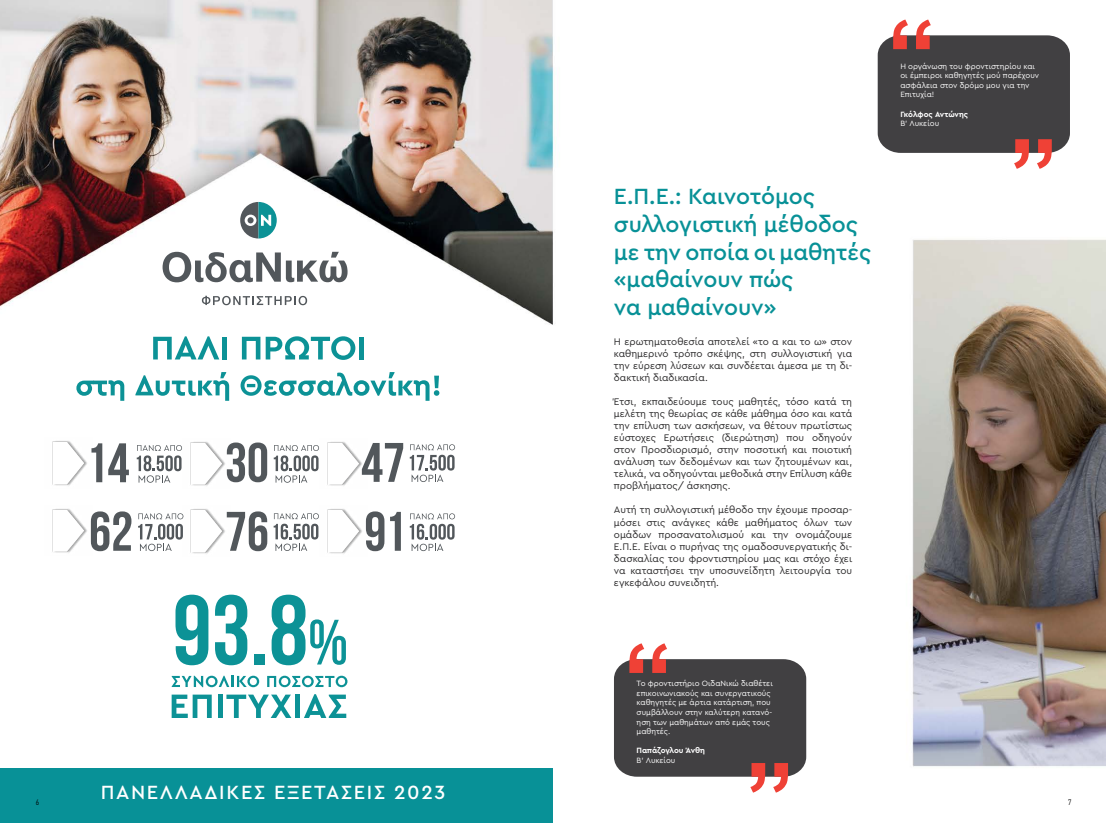
<style>
.page{position:relative;width:1106px;height:823px;background:#fff}
.page>*{position:absolute;margin:0;border:0;box-sizing:border-box;transform-origin:0 0}
.t1{font:500 23px/27.6px "Cera Pro";color:#089197}
.t2{font:500 20px "Cera Pro";letter-spacing:.08em;color:#fff}
.t3{font:10px/12px "Cera Pro";color:#292829;text-align:justify}
.t4{font:8px/9.6px "Cera Pro";color:#fff}
.t5{font:700 8px "Cera Pro";color:#fff}
.t6{font:300 8px "PF Din Text Cond Pro";color:#000}
</style>
<div class="page">
<img style="left:0;top:0;width:1106px;height:822px">
<svg style="left:153px;top:336px;width:66px;height:23px"></svg>
<div style="left:222px;top:336px;width:5px;height:23px;background:#0c9296"></div>
<svg style="left:242px;top:336px;width:18px;height:23px"></svg>
<svg style="left:266px;top:336px;width:89px;height:24px"></svg>
<div style="left:359px;top:336px;width:5px;height:23px;background:#0c9296"></div>
<svg style="left:76px;top:380px;width:48px;height:20px"></svg>
<svg style="left:135px;top:372px;width:94px;height:28px"></svg>
<svg style="left:240px;top:372px;width:199px;height:28px"></svg>
<svg style="left:202px;top:295px;width:105px;height:10px"></svg>
<svg style="left:163px;top:252px;width:184px;height:30px"></svg>
<svg style="left:240px;top:202px;width:37px;height:36px"></svg>
<svg style="left:172px;top:675px;width:87px;height:11px"></svg>
<svg style="left:267px;top:675px;width:80px;height:11px"></svg>
<svg style="left:172px;top:694px;width:40px;height:23px"></svg>
<hr style="left:218px;top:694px;width:4px;height:23px;background:#0c9296">
<svg style="left:226px;top:694px;width:65px;height:23px"></svg>
<div style="left:295px;top:694px;width:5px;height:23px;background:#0c9296"></div>
<svg style="left:304px;top:693px;width:42px;height:24px"></svg>
<svg style="left:175px;top:594px;width:33px;height:71px"></svg>
<svg style="left:215px;top:594px;width:32px;height:71px"></svg>
<div style="left:255px;top:653px;width:10px;height:11px;background:#0c9296"></div>
<svg style="left:271px;top:594px;width:75px;height:71px"></svg>
<svg style="left:137px;top:444px;width:45px;height:38px"></svg>
<svg style="left:93px;top:443px;width:9px;height:39px"></svg>
<svg style="left:108px;top:443px;width:21px;height:39px"></svg>
<svg style="left:274px;top:444px;width:45px;height:38px"></svg>
<svg style="left:230px;top:442px;width:37px;height:40px"></svg>
<svg style="left:138px;top:513px;width:45px;height:37px"></svg>
<svg style="left:93px;top:511px;width:38px;height:40px"></svg>
<svg style="left:410px;top:444px;width:45px;height:38px"></svg>
<svg style="left:368px;top:442px;width:35px;height:39px"></svg>
<svg style="left:274px;top:513px;width:45px;height:37px"></svg>
<svg style="left:230px;top:511px;width:37px;height:40px"></svg>
<svg style="left:410px;top:513px;width:45px;height:38px"></svg>
<svg style="left:368px;top:511px;width:16px;height:40px"></svg>
<svg style="left:390px;top:511px;width:11px;height:39px"></svg>
<div style="left:0;top:767px;width:552px;height:55px;background:#089197"></div>
<svg style="left:877px;top:19px;width:193px;height:150px"></svg>
<svg style="left:614px;top:643px;width:192px;height:149px"></svg>
<img style="left:45px;top:437px;width:48px;height:51px">
<img style="left:45px;top:505px;width:48px;height:50px">
<img style="left:183px;top:438px;width:47px;height:50px">
<img style="left:183px;top:505px;width:47px;height:50px">
<img style="left:320px;top:438px;width:48px;height:50px">
<img style="left:320px;top:505px;width:48px;height:50px">
<h1 class="t1" style="left:614px;top:182px;width:259px">Ε.Π.Ε.: Καινοτόμος συλλογιστική μέθοδος με την οποία οι μαθητές «μαθαίνουν πώς<br>να μαθαίνουν»</h1>
<p class="t3" style="left:614px;top:335px;width:240px">Η ερωτηματοθεσία αποτελεί «το α και το ω» στον καθημερινό τρόπο σκέψης, στη συλλογιστική για την εύρεση λύσεων και συνδέεται άμεσα με τη δι&shy;δακτική διαδικασία.</p>
<p class="t3" style="left:614px;top:395px;width:240px">Έτσι, εκπαιδεύουμε τους μαθητές, τόσο κατά τη μελέτη της θεωρίας σε κάθε μάθημα όσο και κατά την επίλυση των ασκήσεων, να θέτουν πρωτίστως εύστοχες Ερωτήσεις (διερώτηση) που οδηγούν στον Προσδιορισμό, στην ποσοτική και ποιοτική ανάλυση των δεδομένων και των ζητουμένων και, τελικά, να οδηγούνται μεθοδικά στην Επίλυση κάθε προβλήματος/ άσκησης.</p>
<p class="t3" style="left:614px;top:503px;width:240px">Αυτή τη συλλογιστική μέθοδο την έχουμε προσαρ&shy;μόσει στις ανάγκες κάθε μαθήματος όλων των ομάδων προσανατολισμού και την ονομάζουμε Ε.Π.Ε. Είναι ο πυρήνας της ομαδοσυνεργατικής δι&shy;δασκαλίας του φροντιστηρίου μας και στόχο έχει να καταστήσει την υποσυνείδητη λειτουργία του εγκεφάλου συνειδητή.</p>
<p class="t4" style="left:900px;top:61px;width:140px">Η οργάνωση του φροντιστηρίου και οι έμπειροι καθηγητές μού παρέχουν ασφάλεια στον δρόμο μου για την<br>Επιτυχία!</p>
<p class="t5" style="left:900px;top:108px;width:69px">Γκόλφος Αντώνης</p>
<p class="t4" style="left:900px;top:118px;width:40px">Β' Λυκείου</p>
<p class="t4" style="left:636px;top:678px;width:138px">Το φροντιστήριο ΟιδαΝικώ διαθέτει επικοινωνιακούς και συνεργατικούς καθηγητές με άρτια κατάρτιση, που συμβάλλουν στην καλύτερη κατανό&shy;ηση των μαθημάτων από εμάς τους μαθητές.</p>
<p class="t5" style="left:636px;top:745px;width:70px">Παπάζογλου Άνθη</p>
<p class="t4" style="left:636px;top:754px;width:40px">Β' Λυκείου</p>
<h2 class="t2" style="left:101px;top:778px;width:346px">ΠΑΝΕΛΛΑΔΙΚΕΣ ΕΞΕΤΑΣΕΙΣ 2023</h2>
<p class="t6" style="left:36px;top:797px;width:5px">6</p>
<p class="t6" style="left:1068px;top:797px;width:5px">7</p>
</div>
